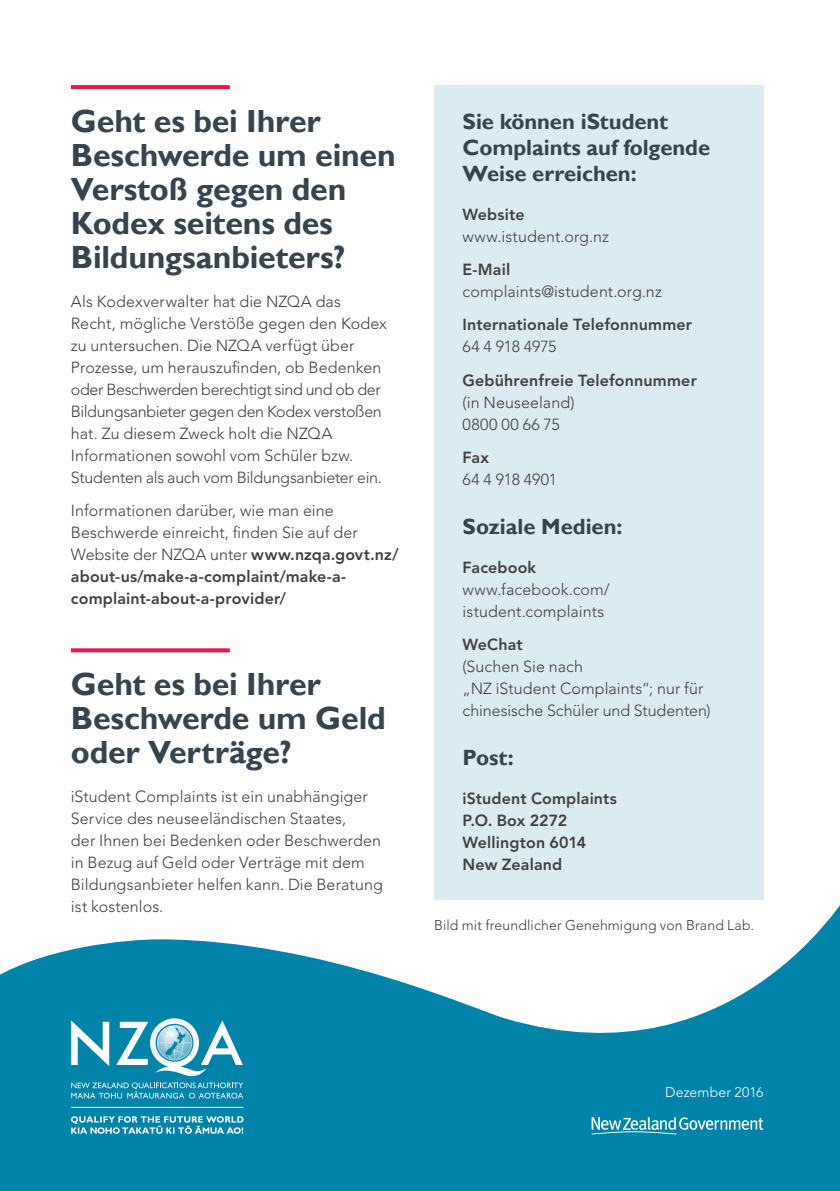
<style>
.page{position:relative;width:840px;height:1191px;background:#fff}
.page>*{position:absolute;margin:0;border:0;box-sizing:border-box;transform-origin:0 0}
.t1{font:700 32px/34px "Gill Sans";letter-spacing:-.01em;color:#34454f}
.t2{font:700 22px/26px "Gill Sans";letter-spacing:-.005em;color:#34454f}
.Body{font:300 16px/22px "Avenir LT Pro";letter-spacing:.005em;color:#414042}
.Body-2{font:800 16px/22px "Avenir LT Pro";letter-spacing:.01em;color:#414042}
.Image_caption{font:300 14px "Avenir LT Pro";letter-spacing:.01em;color:#414042}
.Image_caption-2{font:300 14px "Avenir LT Pro";letter-spacing:.01em;color:#fff}
.s1{font-weight:800}
.s2{font-weight:300}
</style>
<div class="page">
<svg style="left:0;top:879px;width:839px;height:312px;fill:#0084a9"></svg>
<svg style="left:71px;top:85px;width:159px;height:4px"></svg>
<svg style="left:71px;top:648px;width:159px;height:4px"></svg>
<div style="left:434px;top:85px;width:329px;height:814px;background:#daebf1"></div>
<svg style="left:591px;top:1117px;width:172px;height:17px;background:#48a6c1"></svg>
<svg style="left:71px;top:1116px;width:172px;height:17px;background:#4ea9c3"></svg>
<hr style="left:71px;top:1107px;width:172px;height:1px;background:#fff">
<svg style="left:71px;top:1018px;width:172px;height:80px"></svg>
<h2 class="t1" style="left:71px;top:105px;width:326px">Geht es bei Ihrer<br>Beschwerde um einen<br>Verstoß gegen den<br>Kodex seitens des<br>Bildungsanbieters?</h2>
<p class="Body" style="left:71px;top:290px;width:317px">Als Kodexverwalter hat die NZQA das Recht, mögliche Verstöße gegen den Kodex zu untersuchen. Die NZQA verfügt über Prozesse, um herauszufinden, ob Bedenken oder Beschwerden berechtigt sind und ob der Bildungsanbieter gegen den Kodex verstoßen hat. Zu diesem Zweck holt die NZQA Informationen sowohl vom Schüler bzw.<br>Studenten als auch vom Bildungsanbieter ein.</p>
<p class="Body" style="left:71px;top:499px;width:329px">Informationen darüber, wie man eine Beschwerde einreicht, finden Sie auf der Website der NZQA unter <span class="s1">www.nzqa.govt.nz/ about-us/make-a-complaint/make-a&shy;complaint-about-a-provider/</span></p>
<h2 class="t1" style="left:71px;top:668px;width:316px">Geht es bei Ihrer<br>Beschwerde um Geld oder Verträge?</h2>
<p class="Body" style="left:71px;top:785px;width:313px">iStudent Complaints ist ein unabhängiger Service des neuseeländischen Staates,<br>der Ihnen bei Bedenken oder Beschwerden in Bezug auf Geld oder Verträge mit dem Bildungsanbieter helfen kann. Die Beratung ist kostenlos.</p>
<h3 class="t2" style="left:462px;top:109px;width:249px">Sie können iStudent<br>Complaints auf folgende<br>Weise erreichen:</h3>
<p class="Body" style="left:462px;top:203px;width:148px"><span class="s1">Website </span>www.istudent.org.nz</p>
<p class="Body" style="left:462px;top:258px;width:201px"><span class="s1">E-Mail </span>complaints@istudent.org.nz</p>
<p class="Body-2" style="left:462px;top:314px;width:231px">Internationale Telefonnummer<br><span class="s2">64 4 918 4975</span></p>
<p class="Body-2" style="left:462px;top:369px;width:236px">Gebührenfreie Telefonnummer <span class="s2">(in Neuseeland)<br>0800 00 66 75</span></p>
<p class="Body" style="left:462px;top:446px;width:96px"><span class="s1">Fax<br></span>64 4 918 4901</p>
<h3 class="t2" style="left:462px;top:514px;width:161px">Soziale Medien:</h3>
<p class="Body" style="left:462px;top:556px;width:149px"><span class="s1">Facebook </span>www.facebook.com/ istudent.complaints</p>
<p class="Body" style="left:462px;top:633px;width:249px"><span class="s1">WeChat<br></span>(Suchen Sie nach<br>„NZ iStudent Complaints“; nur für chinesische Schüler und Studenten)</p>
<h3 class="t2" style="left:462px;top:745px;width:53px">Post:</h3>
<p class="Body-2" style="left:462px;top:787px;width:156px">iStudent Complaints<br>P.O. Box 2272<br>Wellington 6014<br>New Zealand</p>
<p class="Image_caption" style="left:434px;top:917px;width:321px">Bild mit freundlicher Genehmigung von Brand Lab.</p>
<p class="Image_caption-2" style="left:664px;top:1084px;width:100px">Dezember 2016</p>
</div>
